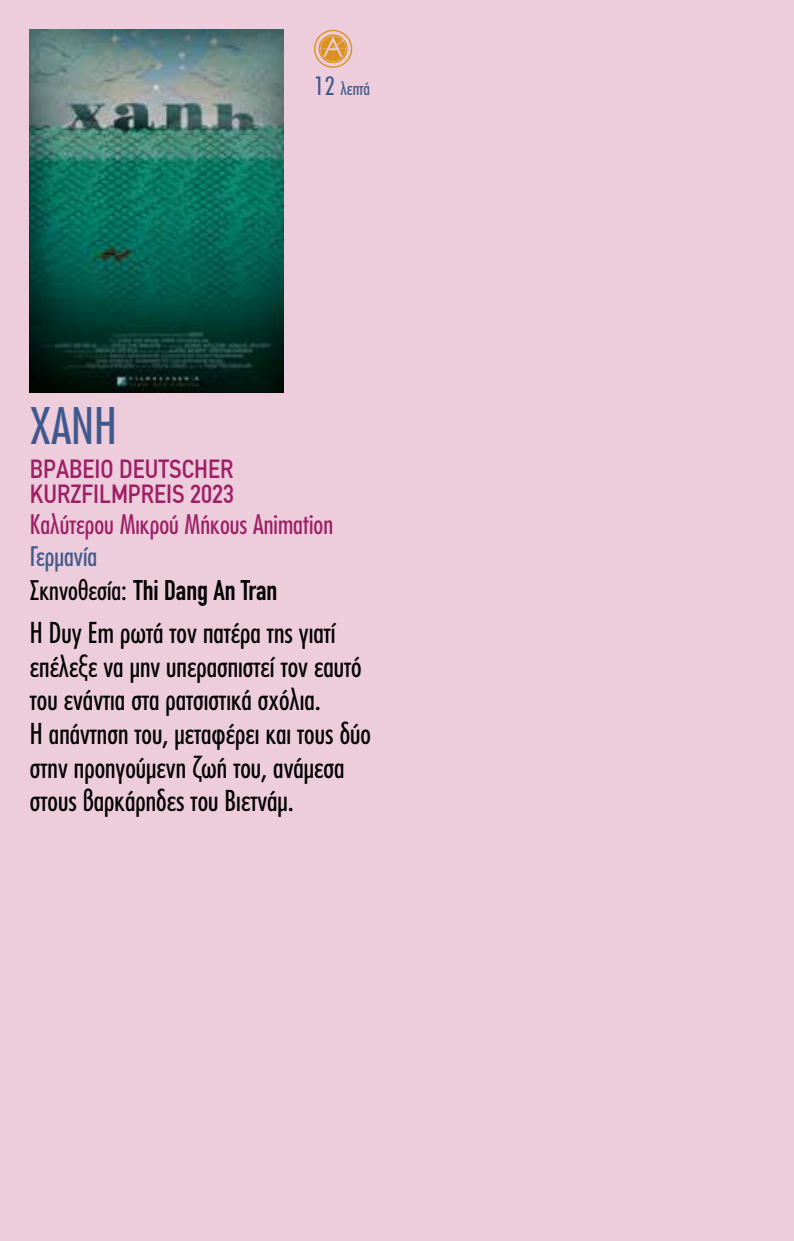
<style>
.page{position:relative;width:794px;height:1241px;background:#fff}
.page>*{position:absolute;margin:0;border:0;box-sizing:border-box;transform-origin:0 0}
.t1{font:500 49px "PF Futura Neu Cond";color:#40598c}
.t2{font:500 28px/33.6px "PF Futura Neu Cond";color:#000}
.t3{font:700 28px "DIN Condensed";color:#000}
.t4{font:500 condensed 26.25px/24.5px "PF Din Text";color:#9e1f66}
.t5{font:500 26.25px "PF Futura Neu Cond";color:#9e1f66}
.t6{font:500 26.25px "PF Futura Neu Cond";color:#40598c}
.t7{font:500 17.5px "PF Futura Neu Cond";color:#40598c}
.s1{font-size:24.5px}
.s2{font-family:"PF Futura Neu Cond";font-weight:500;font-size:26.25px}
</style>
<div class="page">
<div style="left:0;top:0;width:794px;height:1240px;background:#edccdb"></div>
<img style="left:30px;top:30px;width:253px;height:363px">
<svg style="left:314px;top:30px;width:38px;height:38px"></svg>
<p class="t7" style="left:314px;top:78px;width:58px"><span class="s1">12</span> λεπτά</p>
<h1 class="t1" style="left:30px;top:395px;width:89px">XANH</h1>
<p class="t4" style="left:30px;top:457px;width:206px">ΒΡΑΒΕΊΟ DEUTSCHER<br>KURZFILMPREIS 2023</p>
<p class="t5" style="left:30px;top:508px;width:305px">Καλύτερου Μικρού Μήκους Animation</p>
<p class="t6" style="left:30px;top:539px;width:69px">Γερμανία</p>
<p class="t3" style="left:30px;top:571px;width:249px"><span class="s2">Σκηνοθεσία:</span> Thi Dang An Tran</p>
<p class="t2" style="left:30px;top:615px;width:342px">Η Duy Em ρωτά τον πατέρα της γιατί επέλεξε να μην υπερασπιστεί τον εαυτό του ενάντια στα ρατσιστικά σχόλια.<br>Η απάντηση του, μεταφέρει και τους δύο στην προηγούμενη ζωή του, ανάμεσα στους βαρκάρηδες του Βιετνάμ.</p>
</div>
